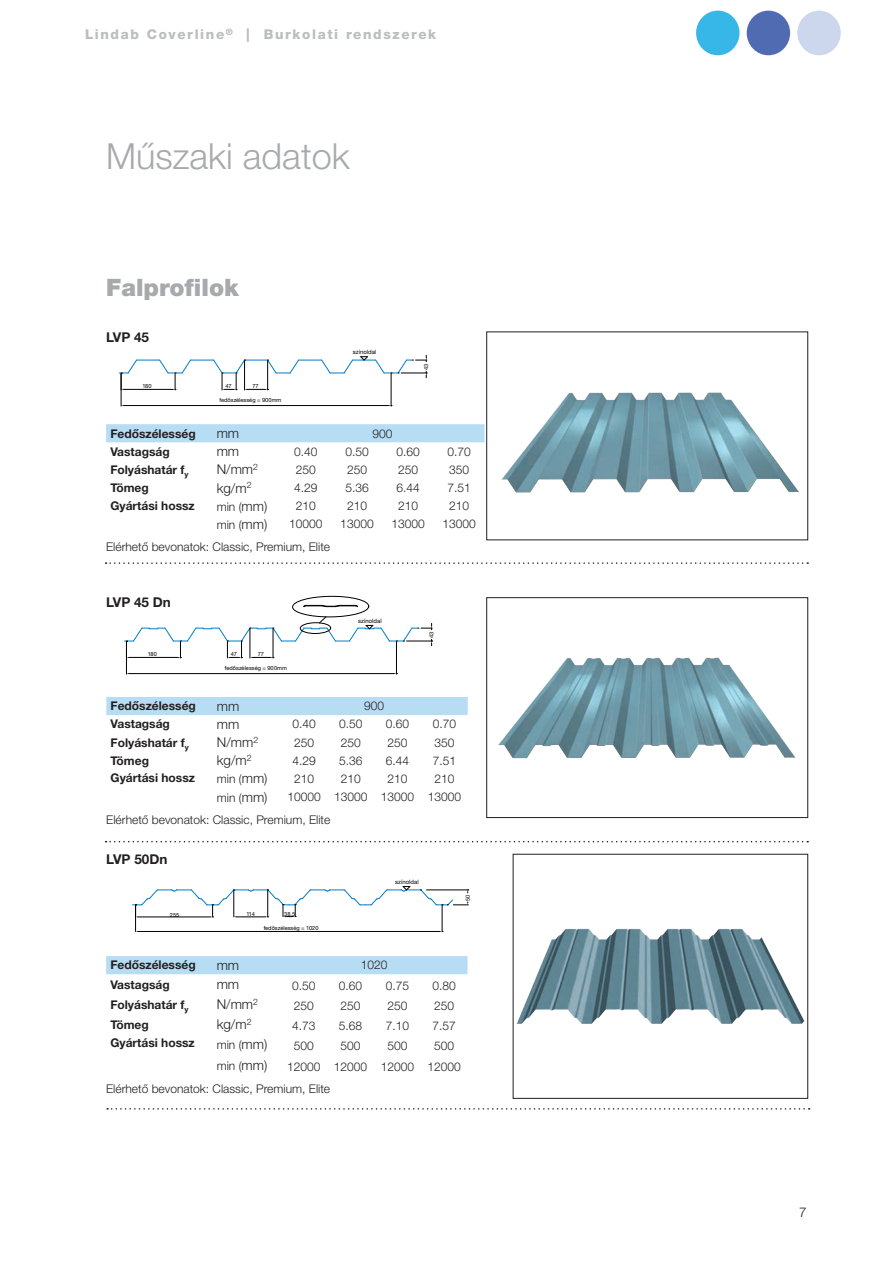
<style>
.page{position:relative;width:893px;height:1263px;background:#fff}
.page>*{position:absolute;margin:0;border:0;box-sizing:border-box;transform-origin:0 0}
.t1{font:300 36px "Helvetica Neue LT Pro";color:#a8a9ad}
.t2{font:900 24px "Helvetica Neue LT Pro";color:#a8a9ad}
.t3{font:300 13.5px "Helvetica Neue LT Pro";color:#231f20}
.t4{font:800 13.5px "Helvetica Neue LT Std";letter-spacing:.12em;color:#bcbdc0}
.t5{font:700 13.5px "Helvetica Neue LT Pro";color:#231f20}
.t6{font:300 12px/22.8px "Helvetica Neue LT Pro";color:#231f20}
.t7{font:700 12px "Helvetica Neue LT Pro";color:#231f20}
.t8{font:300 12px "Helvetica 45";color:#231f20}
.t9{font:6px "Helvetica Neue CE";color:#000}
.t10{font:5.7px "Helvetica Neue CE";color:#000}
.s1{font-size:13.5px}
</style>
<div class="page">
<svg style="left:106px;top:562px;width:702px;height:2px"></svg>
<svg style="left:303px;top:605px;width:55px;height:2px"></svg>
<div style="left:292px;top:596px;width:77px;height:21px;border:1px solid #000;border-radius:50%"></div>
<hr style="left:126px;top:642px;width:1px;height:32px;background:#000">
<hr style="left:396px;top:642px;width:1px;height:32px;background:#000">
<hr style="left:129px;top:673px;width:265px;height:1px;background:#000">
<svg style="left:125px;top:616px;width:308px;height:42px"></svg>
<img style="left:498px;top:657px;width:298px;height:102px">
<div style="left:486px;top:597px;width:322px;height:221px;border:1px solid #231f20"></div>
<svg style="left:106px;top:841px;width:702px;height:1px"></svg>
<img style="left:516px;top:928px;width:289px;height:96px">
<div style="left:513px;top:854px;width:295px;height:244px;border:1px solid #231f20"></div>
<svg style="left:107px;top:1108px;width:703px;height:1px"></svg>
<div style="left:106px;top:697px;width:362px;height:18px;background:#b7ddf5"></div>
<div style="left:106px;top:956px;width:362px;height:18px;background:#b7ddf5"></div>
<hr style="left:121px;top:374px;width:1px;height:32px;background:#000">
<hr style="left:391px;top:374px;width:1px;height:32px;background:#000">
<hr style="left:123px;top:405px;width:266px;height:1px;background:#000">
<svg style="left:119px;top:355px;width:308px;height:35px"></svg>
<img style="left:501px;top:392px;width:298px;height:101px">
<div style="left:486px;top:332px;width:322px;height:208px;border:1px solid #231f20"></div>
<div style="left:106px;top:424px;width:379px;height:18px;background:#b7ddf5"></div>
<svg style="left:132px;top:886px;width:338px;height:46px"></svg>
<div style="left:696px;top:11px;width:43px;height:44px;background:#37b6e8;border-radius:50%"></div>
<div style="left:747px;top:11px;width:43px;height:44px;background:#516bb3;border-radius:50%"></div>
<div style="left:797px;top:11px;width:44px;height:44px;background:#ccd6ec;border-radius:50%"></div>
<p class="t4" style="left:85px;top:27px;width:353px">Lindab Coverline<sup>®</sup> | Burkolati rendszerek</p>
<h1 class="t1" style="left:106px;top:134px;width:245px">Műszaki adatok</h1>
<h2 class="t2" style="left:106px;top:273px;width:134px">Falprofilok</h2>
<p class="t5" style="left:106px;top:328px;width:45px">LVP 45</p>
<p class="t10" style="left:142px;top:382px;width:11px">180</p>
<p class="t10" style="left:225px;top:382px;width:8px">47</p>
<p class="t10" style="left:252px;top:382px;width:8px">77</p>
<p class="t10" style="left:220px;top:397px;width:63px">fedőszélesség = 900mm</p>
<p class="t9" style="left:353px;top:348px;width:25px">színoldal</p>
<p class="t10" style="left:423px;top:370px;width:8px;rotate:-90deg">43</p>
<p class="t7" style="left:110px;top:426px;width:87px">Fedőszélesség</p>
<p class="t3" style="left:217px;top:425px;width:24px">mm</p>
<p class="t6" style="left:372px;top:422px;width:22px">900</p>
<p class="t7" style="left:110px;top:444px;width:61px">Vastagság</p>
<p class="t3" style="left:217px;top:443px;width:24px">mm</p>
<p class="t6" style="left:294px;top:440px;width:25px">0.40</p>
<p class="t6" style="left:345px;top:440px;width:25px">0.50</p>
<p class="t6" style="left:396px;top:440px;width:25px">0.60</p>
<p class="t6" style="left:447px;top:440px;width:25px">0.70</p>
<p class="t7" style="left:110px;top:462px;width:80px">Folyáshatár f<sub>y</sub></p>
<p class="t3" style="left:217px;top:461px;width:43px">N/mm<sup>2</sup></p>
<p class="t6" style="left:296px;top:458px;width:22px">250</p>
<p class="t6" style="left:347px;top:458px;width:22px">250</p>
<p class="t6" style="left:398px;top:458px;width:22px">250</p>
<p class="t6" style="left:449px;top:458px;width:22px">350</p>
<p class="t7" style="left:110px;top:480px;width:40px">Tömeg</p>
<p class="t3" style="left:217px;top:479px;width:36px">kg/m<sup>2</sup></p>
<p class="t6" style="left:294px;top:476px;width:25px">4.29</p>
<p class="t6" style="left:345px;top:476px;width:25px">5.36</p>
<p class="t6" style="left:396px;top:476px;width:25px">6.44</p>
<p class="t6" style="left:447px;top:476px;width:25px">7.51</p>
<p class="t7" style="left:110px;top:498px;width:86px">Gyártási hossz</p>
<p class="t6" style="left:217px;top:495px;width:52px">min (<span class="s1">mm)</span></p>
<p class="t6" style="left:296px;top:494px;width:22px">210</p>
<p class="t6" style="left:347px;top:494px;width:22px">210</p>
<p class="t6" style="left:398px;top:494px;width:22px">210</p>
<p class="t6" style="left:449px;top:494px;width:22px">210</p>
<p class="t6" style="left:217px;top:513px;width:52px">min (<span class="s1">mm)</span></p>
<p class="t6" style="left:289px;top:512px;width:35px">10000</p>
<p class="t6" style="left:340px;top:512px;width:35px">13000</p>
<p class="t6" style="left:391px;top:512px;width:35px">13000</p>
<p class="t6" style="left:442px;top:512px;width:35px">13000</p>
<p class="t6" style="left:106px;top:535px;width:226px">Elérhető bevonatok: Classic, Premium, Elite</p>
<p class="t5" style="left:106px;top:594px;width:66px">LVP 45 Dn</p>
<p class="t10" style="left:148px;top:650px;width:11px">180</p>
<p class="t10" style="left:231px;top:650px;width:8px">47</p>
<p class="t10" style="left:258px;top:650px;width:8px">77</p>
<p class="t10" style="left:225px;top:665px;width:63px">fedőszélesség = 900mm</p>
<p class="t9" style="left:358px;top:617px;width:25px">színoldal</p>
<p class="t10" style="left:428px;top:638px;width:8px;rotate:-90deg">43</p>
<p class="t7" style="left:111px;top:698px;width:87px">Fedőszélesség</p>
<p class="t3" style="left:217px;top:698px;width:24px">mm</p>
<p class="t6" style="left:364px;top:694px;width:22px">900</p>
<p class="t7" style="left:111px;top:717px;width:61px">Vastagság</p>
<p class="t3" style="left:217px;top:716px;width:24px">mm</p>
<p class="t6" style="left:292px;top:712px;width:25px">0.40</p>
<p class="t6" style="left:339px;top:712px;width:25px">0.50</p>
<p class="t6" style="left:386px;top:712px;width:25px">0.60</p>
<p class="t6" style="left:433px;top:712px;width:25px">0.70</p>
<p class="t7" style="left:111px;top:735px;width:80px">Folyáshatár f<sub>y</sub></p>
<p class="t3" style="left:217px;top:734px;width:43px">N/mm<sup>2</sup></p>
<p class="t6" style="left:294px;top:731px;width:22px">250</p>
<p class="t6" style="left:341px;top:731px;width:22px">250</p>
<p class="t6" style="left:388px;top:731px;width:22px">250</p>
<p class="t6" style="left:434px;top:731px;width:22px">350</p>
<p class="t7" style="left:111px;top:753px;width:40px">Tömeg</p>
<p class="t3" style="left:217px;top:752px;width:36px">kg/m<sup>2</sup></p>
<p class="t6" style="left:292px;top:749px;width:25px">4.29</p>
<p class="t6" style="left:339px;top:749px;width:25px">5.36</p>
<p class="t6" style="left:386px;top:749px;width:25px">6.44</p>
<p class="t6" style="left:433px;top:749px;width:25px">7.51</p>
<p class="t7" style="left:111px;top:770px;width:86px">Gyártási hossz</p>
<p class="t6" style="left:217px;top:767px;width:52px">min (<span class="s1">mm)</span></p>
<p class="t6" style="left:294px;top:767px;width:22px">210</p>
<p class="t6" style="left:341px;top:767px;width:22px">210</p>
<p class="t6" style="left:388px;top:767px;width:22px">210</p>
<p class="t6" style="left:434px;top:767px;width:22px">210</p>
<p class="t6" style="left:217px;top:786px;width:52px">min (<span class="s1">mm)</span></p>
<p class="t6" style="left:106px;top:785px;width:356px;text-indent:181px">10000 13000 13000 13000<br>Elérhető bevonatok: Classic, Premium, Elite</p>
<p class="t5" style="left:106px;top:850px;width:63px">LVP 50Dn</p>
<p class="t10" style="left:170px;top:911px;width:11px">255</p>
<p class="t10" style="left:284px;top:910px;width:13px">38,5</p>
<p class="t10" style="left:264px;top:924px;width:56px">fedőszélesség = 1020</p>
<p class="t10" style="left:246px;top:911px;width:10px">114</p>
<p class="t9" style="left:395px;top:878px;width:25px">színoldal</p>
<p class="t10" style="left:464px;top:901px;width:8px;rotate:-90deg">50</p>
<p class="t7" style="left:110px;top:957px;width:87px">Fedőszélesség</p>
<p class="t3" style="left:217px;top:957px;width:24px">mm</p>
<p class="t6" style="left:361px;top:953px;width:28px">1020</p>
<p class="t7" style="left:110px;top:977px;width:61px">Vastagság</p>
<p class="t3" style="left:217px;top:976px;width:24px">mm</p>
<p class="t8" style="left:292px;top:978px;width:25px">0.50</p>
<p class="t8" style="left:339px;top:978px;width:25px">0.60</p>
<p class="t8" style="left:386px;top:978px;width:25px">0.75</p>
<p class="t8" style="left:432px;top:978px;width:25px">0.80</p>
<p class="t7" style="left:110px;top:997px;width:80px">Folyáshatár f<sub>y</sub></p>
<p class="t3" style="left:217px;top:996px;width:43px">N/mm<sup>2</sup></p>
<p class="t8" style="left:294px;top:998px;width:22px">250</p>
<p class="t8" style="left:341px;top:998px;width:22px">250</p>
<p class="t8" style="left:387px;top:998px;width:22px">250</p>
<p class="t8" style="left:434px;top:998px;width:22px">250</p>
<p class="t7" style="left:110px;top:1017px;width:40px">Tömeg</p>
<p class="t3" style="left:217px;top:1016px;width:36px">kg/m<sup>2</sup></p>
<p class="t8" style="left:292px;top:1019px;width:25px">4.73</p>
<p class="t8" style="left:339px;top:1019px;width:25px">5.68</p>
<p class="t8" style="left:386px;top:1019px;width:25px">7.10</p>
<p class="t8" style="left:432px;top:1019px;width:25px">7.57</p>
<p class="t7" style="left:110px;top:1035px;width:86px">Gyártási hossz</p>
<p class="t6" style="left:217px;top:1033px;width:52px">min (<span class="s1">mm)</span></p>
<p class="t8" style="left:294px;top:1039px;width:22px">500</p>
<p class="t8" style="left:341px;top:1039px;width:22px">500</p>
<p class="t8" style="left:387px;top:1039px;width:22px">500</p>
<p class="t8" style="left:434px;top:1039px;width:22px">500</p>
<p class="t6" style="left:217px;top:1054px;width:52px">min (<span class="s1">mm)</span></p>
<p class="t8" style="left:287px;top:1059px;width:175px">12000 12000 12000 12000</p>
<p class="t6" style="left:106px;top:1077px;width:226px">Elérhető bevonatok: Classic, Premium, Elite</p>
<p class="t3" style="left:799px;top:1204px;width:9px">7</p>
</div>
